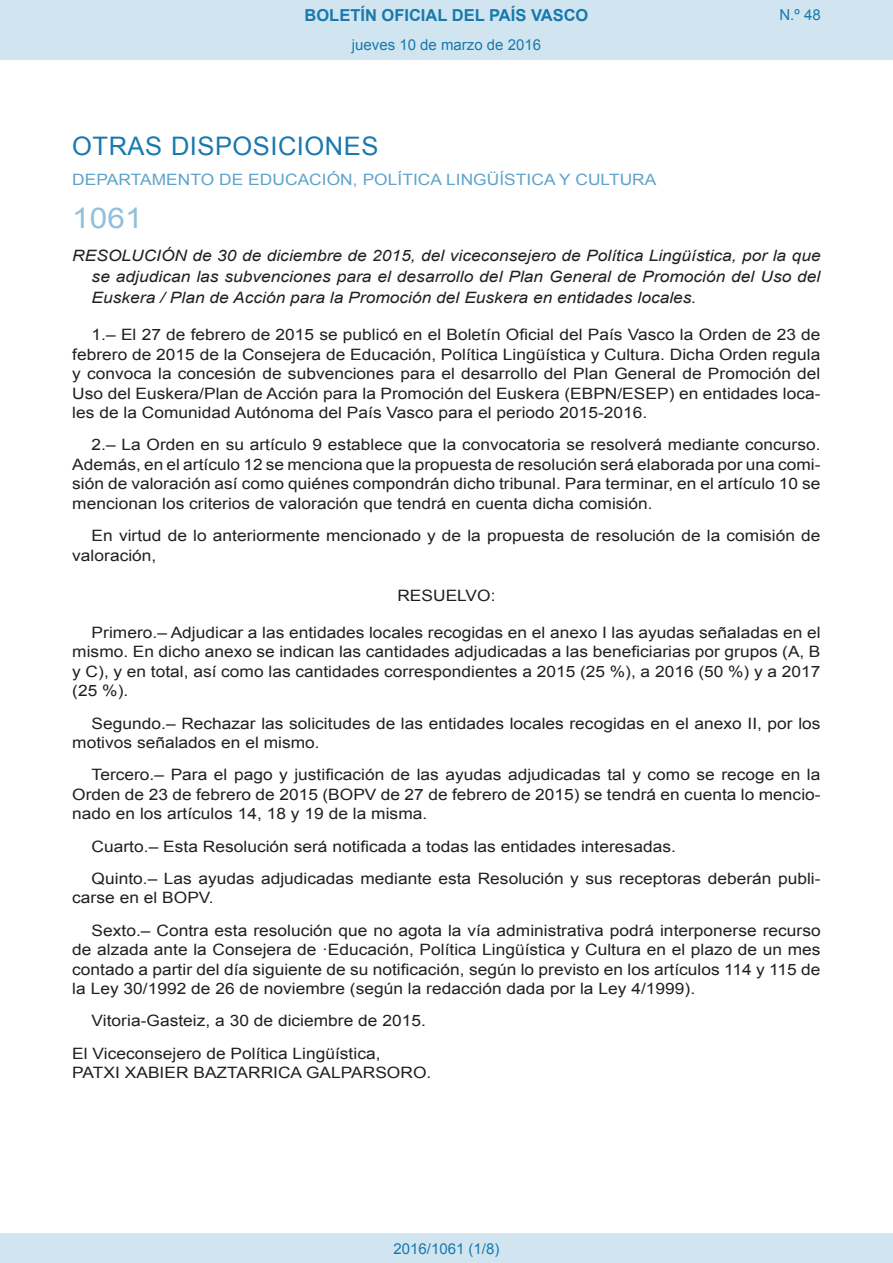
<style>
.page{position:relative;width:893px;height:1263px;background:#fff}
.page>*{position:absolute;margin:0;border:0;box-sizing:border-box;transform-origin:0 0}
.BOPVOrden{font:28.5px "Arial";color:#90c0db;scale:1.11 1}
.BOPVSeccion{font:25.5px "Arial";letter-spacing:.02em;color:#1879ad}
.t1{font:700 16.5px "Arial";color:#1879ad}
.BOPVDetalle{font:15.6px/19.5px "Arial";color:#231f20;text-align:justify;scale:1.11 1}
.BOPVTitulo{font:italic 15.6px/21px "Arial";color:#231f20;text-align:justify;scale:1.11 1}
.BOPVOrganismo{font:15.6px "Arial";letter-spacing:.005em;color:#5ea4ca;scale:1.11 1}
.BOPVFirmaLugFec{font:15.6px "Arial";color:#231f20;scale:1.11 1}
.BOPVFirmaPuesto{font:15.6px "Arial";color:#231f20;scale:1.11 1}
.BOPVFirmaNombre{font:15.6px "Arial";color:#231f20;scale:1.11 1}
.BOPVClave{font:15.6px "Arial";color:#231f20;scale:1.11 1}
.Paginacion_Centro{font:15px "Arial";color:#1879ad}
</style>
<div class="page">
<div style="left:0;top:0;width:893px;height:60px;background:#d0e5f0"></div>
<div style="left:0;top:1233px;width:893px;height:30px;background:#d0e5f0"></div>
<p class="t1" style="left:305px;top:4px;width:285px">BOLETÍN OFICIAL DEL PAÍS VASCO</p>
<p class="Paginacion_Centro" style="left:352px;top:35px;width:191px">jueves 10 de marzo de 2016</p>
<p class="Paginacion_Centro" style="left:779px;top:5px;width:43px">N.º 48</p>
<p class="BOPVSeccion" style="left:72px;top:129px;width:308px">OTRAS DISPOSICIONES</p>
<p class="BOPVOrganismo" style="left:72px;top:169px;width:528px">DEPARTAMENTO DE EDUCACIÓN, POLÍTICA LINGÜÍSTICA Y CULTURA</p>
<p class="BOPVOrden" style="left:72px;top:199px;width:65px">1061</p>
<p class="BOPVTitulo" style="left:92px;top:246px;width:658px;text-indent:-19px">RESOLUCIÓN de 30 de diciembre de 2015, del viceconsejero de Política Lingüística, por la que se adjudican las subvenciones para el desarrollo del Plan General de Promoción del Uso del Euskera / Plan de Acción para la Promoción del Euskera en entidades locales.</p>
<p class="BOPVDetalle" style="left:72px;top:325px;width:676px;text-indent:19px">1.– El 27 de febrero de 2015 se publicó en el Boletín Oficial del País Vasco la Orden de 23 de febrero de 2015 de la Consejera de Educación, Política Lingüística y Cultura. Dicha Orden regula y convoca la concesión de subvenciones para el desarrollo del Plan General de Promoción del Uso del Euskera/Plan de Acción para la Promoción del Euskera (EBPN/ESEP) en entidades loca&shy;les de la Comunidad Autónoma del País Vasco para el periodo 2015-2016.</p>
<p class="BOPVDetalle" style="left:72px;top:435px;width:676px;text-indent:19px">2.– La Orden en su artículo 9 establece que la convocatoria se resolverá mediante concurso.<br>Además, en el artículo 12 se menciona que la propuesta de resolución será elaborada por una comi&shy;sión de valoración así como quiénes compondrán dicho tribunal. Para terminar, en el artículo 10 se mencionan los criterios de valoración que tendrá en cuenta dicha comisión.</p>
<p class="BOPVDetalle" style="left:72px;top:526px;width:676px;text-indent:19px">En virtud de lo anteriormente mencionado y de la propuesta de resolución de la comisión de valoración,</p>
<p class="BOPVClave" style="left:397px;top:586px;width:90px">RESUELVO:</p>
<p class="BOPVDetalle" style="left:72px;top:623px;width:676px;text-indent:19px">Primero.– Adjudicar a las entidades locales recogidas en el anexo I las ayudas señaladas en el mismo. En dicho anexo se indican las cantidades adjudicadas a las beneficiarias por grupos (A, B y C), y en total, así como las cantidades correspondientes a 2015 (25 %), a 2016 (50 %) y a 2017 (25 %).</p>
<p class="BOPVDetalle" style="left:72px;top:713px;width:676px;text-indent:19px">Segundo.– Rechazar las solicitudes de las entidades locales recogidas en el anexo II, por los motivos señalados en el mismo.</p>
<p class="BOPVDetalle" style="left:72px;top:765px;width:676px;text-indent:19px">Tercero.– Para el pago y justificación de las ayudas adjudicadas tal y como se recoge en la Orden de 23 de febrero de 2015 (BOPV de 27 de febrero de 2015) se tendrá en cuenta lo mencio&shy;nado en los artículos 14, 18 y 19 de la misma.</p>
<p class="BOPVDetalle" style="left:92px;top:836px;width:528px">Cuarto.– Esta Resolución será notificada a todas las entidades interesadas.</p>
<p class="BOPVDetalle" style="left:72px;top:869px;width:676px;text-indent:19px">Quinto.– Las ayudas adjudicadas mediante esta Resolución y sus receptoras deberán publi&shy;carse en el BOPV.</p>
<p class="BOPVDetalle" style="left:72px;top:920px;width:676px;text-indent:19px">Sexto.– Contra esta resolución que no agota la vía administrativa podrá interponerse recurso de alzada ante la Consejera de ·Educación, Política Lingüística y Cultura en el plazo de un mes contado a partir del día siguiente de su notificación, según lo previsto en los artículos 114 y 115 de la Ley 30/1992 de 26 de noviembre (según la redacción dada por la Ley 4/1999).</p>
<p class="BOPVFirmaLugFec" style="left:92px;top:1011px;width:303px">Vitoria-Gasteiz, a 30 de diciembre de 2015.</p>
<p class="BOPVFirmaPuesto" style="left:72px;top:1043px;width:279px">El Viceconsejero de Política Lingüística,</p>
<p class="BOPVFirmaNombre" style="left:72px;top:1062px;width:325px">PATXI XABIER BAZTARRICA GALPARSORO.</p>
<p class="Paginacion_Centro" style="left:393px;top:1238px;width:107px">2016/1061 (1/8)</p>
</div>
